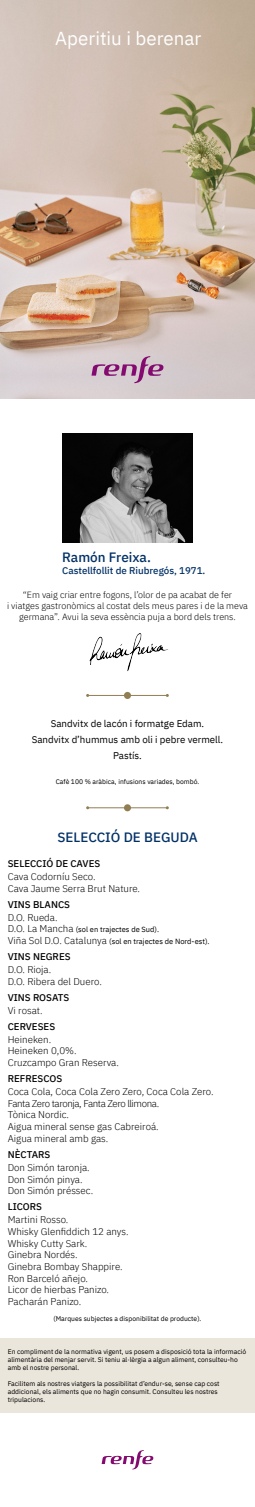
<style>
.page{position:relative;width:255px;height:1507px;background:#fff}
.page>*{position:absolute;margin:0;border:0;box-sizing:border-box;transform-origin:0 0}
.t1{font:18.75px "IBM Plex Sans";color:#fff}
.Sección{font:500 13.5px "IBM Plex Sans";color:#003066}
.t2{font:300 9.75px "IBM Plex Sans";color:#000}
.t3{font:500 9.75px "IBM Plex Sans";color:#000}
.Comida{font:9.75px "IBM Plex Sans";color:#000}
.t4{font:300 9.75px "IBM Plex Sans";letter-spacing:-.04em;color:#000}
.t5{font:500 9.75px "IBM Plex Sans";color:#003066}
.t6{font:300 9px/10.8px "IBM Plex Sans";color:#000;text-align:center}
.t7{font:7.5px "IBM Plex Sans";color:#000}
.Legales{font:6.75px/8.1px "IBM Plex Sans";color:#000}
.s1{font-weight:300;font-size:9.75px}
</style>
<div class="page">
<img style="left:0;top:0;width:255px;height:399px">
<hr style="left:88px;top:807px;width:79px;height:1px;background:#917f54">
<div style="left:124px;top:804px;width:7px;height:7px;background:#917f54;border-radius:50%"></div>
<svg style="left:91px;top:356px;width:73px;height:27px;background:#c39fb9"></svg>
<img style="left:62px;top:433px;width:131px;height:109px">
<hr style="left:88px;top:695px;width:79px;height:1px;background:#917f54">
<div style="left:124px;top:691px;width:7px;height:8px;background:#917f54;border-radius:50%"></div>
<img style="left:89px;top:633px;width:79px;height:38px">
<svg style="left:102px;top:1450px;width:52px;height:19px"></svg>
<div style="left:0;top:1337px;width:255px;height:75px;background:#ebe6db"></div>
<p class="t1" style="left:55px;top:24px;width:148px">Aperitiu i berenar</p>
<p class="Sección" style="left:62px;top:547px;width:90px">Ramón Freixa.</p>
<p class="t5" style="left:62px;top:563px;width:145px">Castellfollit de Riubregós, 1971.</p>
<p class="t6" style="left:23px;top:588px;width:211px">“Em vaig criar entre fogons, l’olor de pa acabat de fer</p>
<p class="t6" style="left:7px;top:599px;width:242px">i viatges gastronòmics al costat dels meus pares i de la meva germana”. Avui la seva essència puja a bord dels trens.</p>
<p class="Comida" style="left:51px;top:715px;width:155px">Sandvitx de lacón i formatge Edam.</p>
<p class="Comida" style="left:32px;top:731px;width:193px">Sandvitx d’hummus amb oli i pebre vermell.</p>
<p class="Comida" style="left:113px;top:748px;width:30px">Pastís.</p>
<p class="Legales" style="left:56px;top:777px;width:145px">Cafè 100 % aràbica, infusions variades, bombó.</p>
<p class="Sección" style="left:57px;top:826px;width:142px">SELECCIÓ DE BEGUDA</p>
<p class="t3" style="left:8px;top:856px;width:94px">SELECCIÓ DE CAVES</p>
<p class="t2" style="left:8px;top:869px;width:89px">Cava Codorníu Seco.</p>
<p class="t2" style="left:8px;top:880px;width:134px">Cava Jaume Serra Brut Nature.</p>
<p class="t3" style="left:8px;top:896px;width:64px">VINS BLANCS</p>
<p class="t2" style="left:8px;top:909px;width:51px">D.O. Rueda.</p>
<p class="t7" style="left:8px;top:923px;width:153px"><span class="s1">D.O. La Mancha</span> (sol en trajectes de Sud).</p>
<p class="t7" style="left:8px;top:935px;width:203px"><span class="s1">Viña Sol D.O. Catalunya</span> (sol en trajectes de Nord-est).</p>
<p class="t3" style="left:8px;top:949px;width:64px">VINS NEGRES</p>
<p class="t2" style="left:8px;top:962px;width:45px">D.O. Rioja.</p>
<p class="t2" style="left:8px;top:973px;width:96px">D.O. Ribera del Duero.</p>
<p class="t3" style="left:8px;top:989px;width:63px">VINS ROSATS</p>
<p class="t2" style="left:8px;top:1002px;width:36px">Vi rosat.</p>
<p class="t3" style="left:8px;top:1018px;width:49px">CERVESES</p>
<p class="t2" style="left:8px;top:1031px;width:45px">Heineken.</p>
<p class="t2" style="left:8px;top:1043px;width:70px">Heineken 0,0%.</p>
<p class="t2" style="left:8px;top:1055px;width:113px">Cruzcampo Gran Reserva.</p>
<p class="t3" style="left:8px;top:1071px;width:56px">REFRESCOS</p>
<p class="t2" style="left:8px;top:1084px;width:207px">Coca Cola, Coca Cola Zero Zero, Coca Cola Zero.</p>
<p class="t4" style="left:8px;top:1095px;width:153px">Fanta Zero taronja, Fanta Zero llimona.</p>
<p class="t2" style="left:8px;top:1107px;width:63px">Tònica Nordic.</p>
<p class="t2" style="left:8px;top:1119px;width:153px">Aigua mineral sense gas Cabreiroá.</p>
<p class="t2" style="left:8px;top:1130px;width:102px">Aigua mineral amb gas.</p>
<p class="t3" style="left:8px;top:1146px;width:44px">NÈCTARS</p>
<p class="t2" style="left:8px;top:1159px;width:84px">Don Simón taronja.</p>
<p class="t2" style="left:8px;top:1171px;width:76px">Don Simón pinya.</p>
<p class="t2" style="left:8px;top:1183px;width:87px">Don Simón préssec.</p>
<p class="t3" style="left:8px;top:1199px;width:36px">LICORS</p>
<p class="t2" style="left:8px;top:1212px;width:62px">Martini Rosso.</p>
<p class="t2" style="left:8px;top:1223px;width:122px">Whisky Glenfiddich 12 anys.</p>
<p class="t2" style="left:8px;top:1235px;width:81px">Whisky Cutty Sark.</p>
<p class="t2" style="left:8px;top:1247px;width:71px">Ginebra Nordés.</p>
<p class="t2" style="left:8px;top:1258px;width:116px">Ginebra Bombay Shappire.</p>
<p class="t2" style="left:8px;top:1270px;width:82px">Ron Barceló añejo.</p>
<p class="t2" style="left:8px;top:1282px;width:103px">Licor de hierbas Panizo.</p>
<p class="t2" style="left:8px;top:1294px;width:75px">Pacharán Panizo.</p>
<p class="Legales" style="left:54px;top:1313px;width:149px">(Marques subjectes a disponibilitat de producte).</p>
<p class="Legales" style="left:8px;top:1346px;width:240px">En compliment de la normativa vigent, us posem a disposició tota la informació alimentària del menjar servit. Si teniu al·lèrgia a algun aliment, consulteu-ho amb el nostre personal.</p>
<p class="Legales" style="left:8px;top:1378px;width:213px">Facilitem als nostres viatgers la possibilitat d’endur-se, sense cap cost addicional, els aliments que no hagin consumit. Consulteu les nostres tripulacions.</p>
</div>
